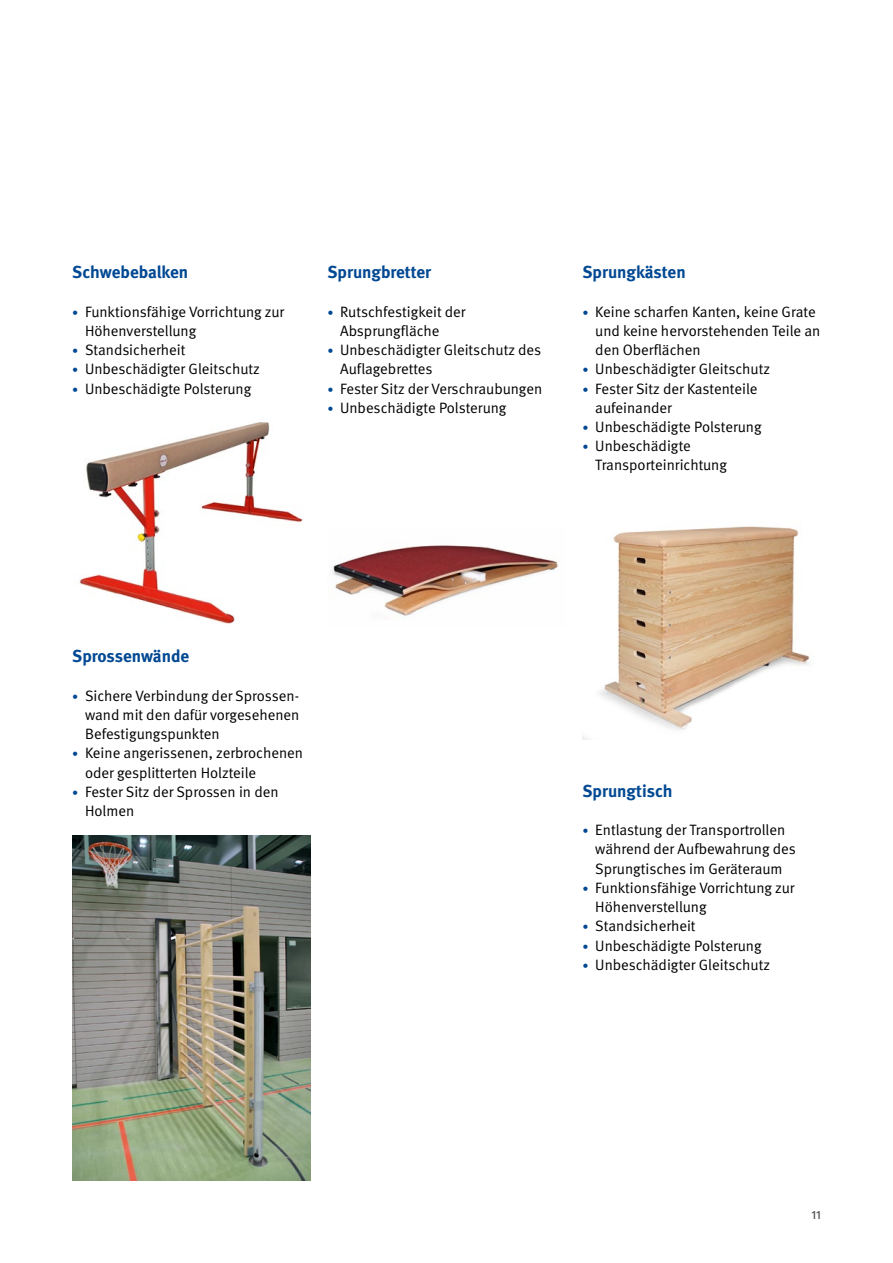
<style>
.page{position:relative;width:893px;height:1263px;background:#fff}
.page>*{position:absolute;margin:0;border:0;box-sizing:border-box;transform-origin:0 0}
.Überschriften_H2{font:700 17.25px "DGUV Meta";color:#004893}
.t1{font:15px/19.2px "DGUV Meta";color:#000}
.t2{font:500 12px "DGUV Meta";color:#565655}
.s1{font-size:12px;color:#004893}
</style>
<div class="page">
<img style="left:78px;top:422px;width:225px;height:202px">
<img style="left:72px;top:835px;width:238px;height:346px">
<img style="left:332px;top:545px;width:226px;height:72px">
<img style="left:583px;top:526px;width:227px;height:213px">
<h2 class="Überschriften_H2" style="left:72px;top:262px;width:118px">Schwebebalken</h2>
<p class="t1" style="left:85px;top:302px;width:201px;text-indent:-13px"><span class="s1">•</span> Funktionsfähige Vorrichtung zur<br>Höhenverstellung</p>
<p class="t1" style="left:72px;top:341px;width:115px"><span class="s1">•</span> Standsicherheit</p>
<p class="t1" style="left:72px;top:360px;width:189px"><span class="s1">•</span> Unbeschädigter Gleitschutz</p>
<p class="t1" style="left:72px;top:379px;width:181px"><span class="s1">•</span> Unbeschädigte Polsterung</p>
<h2 class="Überschriften_H2" style="left:327px;top:262px;width:105px">Sprungbretter</h2>
<p class="t1" style="left:340px;top:302px;width:127px;text-indent:-13px"><span class="s1">•</span> Rutschfestigkeit der<br>Absprungfläche</p>
<p class="t1" style="left:340px;top:341px;width:203px;text-indent:-13px"><span class="s1">•</span> Unbeschädigter Gleitschutz des<br>Auflagebrettes</p>
<p class="t1" style="left:327px;top:379px;width:216px"><span class="s1">•</span> Fester Sitz der Verschraubungen</p>
<p class="t1" style="left:327px;top:398px;width:181px"><span class="s1">•</span> Unbeschädigte Polsterung</p>
<h2 class="Überschriften_H2" style="left:583px;top:262px;width:105px">Sprungkästen</h2>
<p class="t1" style="left:595px;top:302px;width:227px;text-indent:-13px"><span class="s1">•</span> Keine scharfen Kanten, keine Grate und keine hervorstehenden Teile an den Oberflächen</p>
<p class="t1" style="left:583px;top:360px;width:189px"><span class="s1">•</span> Unbeschädigter Gleitschutz</p>
<p class="t1" style="left:595px;top:379px;width:164px;text-indent:-13px"><span class="s1">•</span> Fester Sitz der Kastenteile aufeinander</p>
<p class="t1" style="left:583px;top:418px;width:181px"><span class="s1">•</span> Unbeschädigte Polsterung</p>
<p class="t1" style="left:595px;top:437px;width:133px;text-indent:-13px"><span class="s1">•</span> Unbeschädigte<br>Transporteinrichtung</p>
<h2 class="Überschriften_H2" style="left:72px;top:646px;width:119px">Sprossenwände</h2>
<p class="t1" style="left:85px;top:686px;width:216px;text-align:justify;text-indent:-13px"><span class="s1">•</span> Sichere Verbindung der Sprossen&shy;wand mit den dafür vorgesehenen Befestigungspunkten</p>
<p class="t1" style="left:85px;top:744px;width:220px;text-indent:-13px"><span class="s1">•</span> Keine angerissenen, zerbrochenen oder gesplitterten Holzteile</p>
<p class="t1" style="left:85px;top:782px;width:195px;text-indent:-13px"><span class="s1">•</span> Fester Sitz der Sprossen in den<br>Holmen</p>
<h2 class="Überschriften_H2" style="left:583px;top:781px;width:91px">Sprungtisch</h2>
<p class="t1" style="left:595px;top:821px;width:202px;text-indent:-13px"><span class="s1">•</span> Entlastung der Transportrollen während der Aufbewahrung des<br>Sprungtisches im Geräteraum</p>
<p class="t1" style="left:595px;top:878px;width:201px;text-indent:-13px"><span class="s1">•</span> Funktionsfähige Vorrichtung zur<br>Höhenverstellung</p>
<p class="t1" style="left:583px;top:917px;width:115px"><span class="s1">•</span> Standsicherheit</p>
<p class="t1" style="left:583px;top:936px;width:181px"><span class="s1">•</span> Unbeschädigte Polsterung</p>
<p class="t1" style="left:583px;top:955px;width:189px"><span class="s1">•</span> Unbeschädigter Gleitschutz</p>
<p class="t2" style="left:811px;top:1208px;width:11px">11</p>
</div>
